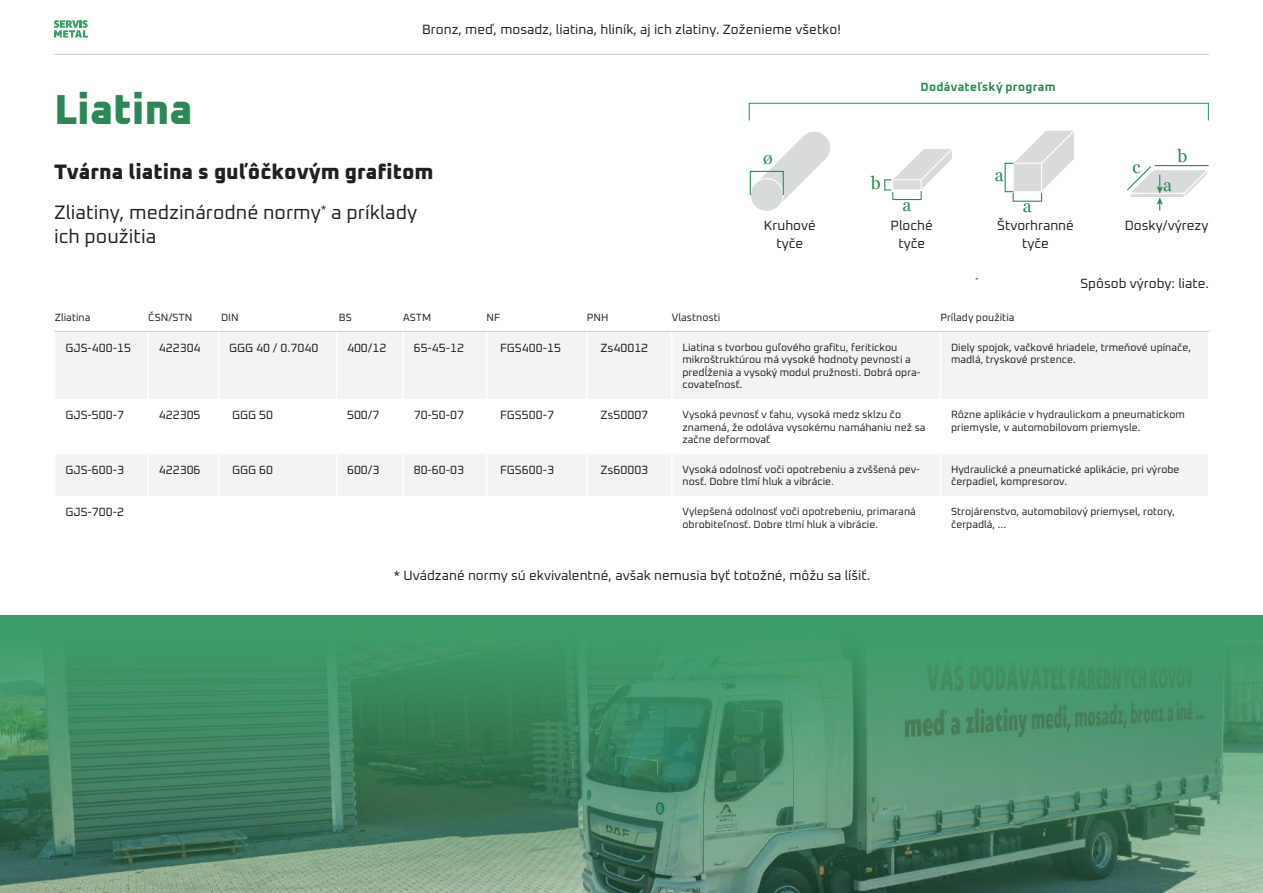
<style>
.page{position:relative;width:1263px;height:893px;background:#fff}
.page>*{position:absolute;margin:0;border:0;box-sizing:border-box;transform-origin:0 0}
.t1{font:200 42px "Oxanium";color:#2b8856}
.t2{font:200 21px "Oxanium";color:#231f20}
.t3{font:200 19.5px/23.4px "Oxanium";color:#231f20}
.t4{font:17.7px "Georgia";color:#2b8856}
.t5{font:200 13.5px/18px "Oxanium";color:#231f20;text-align:center}
.t6{font:200 12px "Oxanium";color:#231f20}
.t7{font:200 12px "Oxanium";letter-spacing:.02em;color:#2b8856}
.t8{font:200 10.5px/12.6px "Oxanium";color:#231f20}
</style>
<div class="page">
<svg style="left:54px;top:20px;width:34px;height:18px"></svg>
<hr style="left:54px;top:54px;width:1155px;height:1px;background:#cbccce">
<svg style="left:56px;top:332px;width:1152px;height:164px;fill:#f2f3f4"></svg>
<hr style="left:148px;top:332px;width:1px;height:67px;background:#fff">
<hr style="left:218px;top:332px;width:1px;height:67px;background:#fff">
<hr style="left:336px;top:332px;width:1px;height:67px;background:#fff">
<hr style="left:402px;top:332px;width:2px;height:67px;background:#fff">
<hr style="left:486px;top:332px;width:1px;height:67px;background:#fff">
<hr style="left:586px;top:332px;width:2px;height:67px;background:#fff">
<hr style="left:671px;top:332px;width:2px;height:67px;background:#fff">
<hr style="left:940px;top:332px;width:1px;height:67px;background:#fff">
<hr style="left:148px;top:399px;width:1px;height:55px;background:#fff">
<hr style="left:218px;top:399px;width:1px;height:55px;background:#fff">
<hr style="left:336px;top:399px;width:1px;height:55px;background:#fff">
<hr style="left:402px;top:399px;width:2px;height:55px;background:#fff">
<hr style="left:486px;top:399px;width:1px;height:55px;background:#fff">
<hr style="left:586px;top:399px;width:2px;height:55px;background:#fff">
<hr style="left:671px;top:399px;width:2px;height:55px;background:#fff">
<hr style="left:940px;top:399px;width:1px;height:55px;background:#fff">
<hr style="left:148px;top:454px;width:1px;height:42px;background:#fff">
<hr style="left:218px;top:454px;width:1px;height:42px;background:#fff">
<hr style="left:336px;top:454px;width:1px;height:42px;background:#fff">
<hr style="left:402px;top:454px;width:2px;height:42px;background:#fff">
<hr style="left:486px;top:454px;width:1px;height:42px;background:#fff">
<hr style="left:586px;top:454px;width:2px;height:42px;background:#fff">
<hr style="left:671px;top:454px;width:2px;height:42px;background:#fff">
<hr style="left:940px;top:454px;width:1px;height:42px;background:#fff">
<hr style="left:54px;top:331px;width:94px;height:1px;background:#cbccce">
<hr style="left:148px;top:331px;width:71px;height:1px;background:#cbccce">
<hr style="left:219px;top:331px;width:117px;height:1px;background:#cbccce">
<hr style="left:336px;top:331px;width:67px;height:1px;background:#cbccce">
<hr style="left:403px;top:331px;width:84px;height:1px;background:#cbccce">
<hr style="left:487px;top:331px;width:100px;height:1px;background:#cbccce">
<hr style="left:587px;top:331px;width:85px;height:1px;background:#cbccce">
<hr style="left:672px;top:331px;width:268px;height:1px;background:#cbccce">
<hr style="left:940px;top:331px;width:270px;height:1px;background:#cbccce">
<svg style="left:750px;top:132px;width:80px;height:79px"></svg>
<div style="left:750px;top:171px;width:34px;height:25px;border:1px solid #2b8856"></div>
<div style="left:884px;top:179px;width:8px;height:12px;border:1px solid #2b8856"></div>
<svg style="left:891px;top:149px;width:61px;height:52px"></svg>
<svg style="left:1012px;top:130px;width:62px;height:61px"></svg>
<div style="left:1005px;top:163px;width:9px;height:29px;border:1px solid #2b8856"></div>
<div style="left:1012px;top:192px;width:30px;height:10px;border:1px solid #2b8856"></div>
<svg style="left:1127px;top:165px;width:82px;height:46px"></svg>
<div style="left:749px;top:103px;width:460px;height:18px;border:1px solid #fff"></div>
<img style="left:0;top:615px;width:1263px;height:278px">
<p class="t5" style="left:422px;top:20px;width:420px">Bronz, meď, mosadz, liatina, hliník, aj ich zlatiny. Zoženieme všetko!</p>
<h1 class="t1" style="left:54px;top:84px;width:140px">Liatina</h1>
<h2 class="t2" style="left:54px;top:159px;width:381px">Tvárna liatina s guľôčkovým grafitom</h2>
<h3 class="t3" style="left:54px;top:200px;width:365px">Zliatiny, medzinárodné normy<sup>*</sup> a príklady ich použitia</h3>
<h3 class="t4" style="left:763px;top:145px;width:11px">ø</h3>
<h3 class="t4" style="left:871px;top:170px;width:11px">b</h3>
<p class="t7" style="left:920px;top:79px;width:136px">Dodávateľský program</p>
<h3 class="t4" style="left:995px;top:162px;width:10px">a</h3>
<h3 class="t4" style="left:1133px;top:154px;width:10px">c</h3>
<h3 class="t4" style="left:1177px;top:143px;width:11px">b</h3>
<h3 class="t4" style="left:1163px;top:172px;width:10px">a</h3>
<h3 class="t4" style="left:902px;top:192px;width:10px">a</h3>
<p class="t5" style="left:891px;top:215px;width:44px">Ploché tyče</p>
<p class="t5" style="left:997px;top:215px;width:78px">Štvorhranné tyče</p>
<h3 class="t4" style="left:1023px;top:193px;width:10px">a</h3>
<p class="t5" style="left:764px;top:215px;width:54px">Kruhové</p>
<p class="t5" style="left:1125px;top:215px;width:85px">Dosky/výrezy</p>
<p class="t5" style="left:776px;top:233px;width:28px">tyče</p>
<p class="t5" style="left:1080px;top:274px;width:130px">Spôsob výroby: liate.</p>
<p class="t8" style="left:55px;top:310px;width:37px">Zliatina</p>
<p class="t8" style="left:148px;top:310px;width:46px">ČSN/STN</p>
<p class="t8" style="left:221px;top:310px;width:19px">DIN</p>
<p class="t8" style="left:339px;top:310px;width:14px">BS</p>
<p class="t8" style="left:403px;top:310px;width:29px">ASTM</p>
<p class="t8" style="left:487px;top:310px;width:15px">NF</p>
<p class="t8" style="left:587px;top:310px;width:23px">PNH</p>
<p class="t8" style="left:672px;top:310px;width:50px">Vlastnosti</p>
<p class="t8" style="left:940px;top:310px;width:76px">Prílady použitia</p>
<p class="t6" style="left:65px;top:340px;width:67px">GJS-400-15</p>
<p class="t6" style="left:159px;top:340px;width:43px">422304</p>
<p class="t6" style="left:229px;top:340px;width:91px">GGG 40 / 0.7040</p>
<p class="t6" style="left:347px;top:340px;width:41px">400/12</p>
<p class="t6" style="left:414px;top:340px;width:52px">65-45-12</p>
<p class="t6" style="left:500px;top:340px;width:62px">FGS400-15</p>
<p class="t6" style="left:600px;top:340px;width:49px">Zs40012</p>
<p class="t8" style="left:682px;top:340px;width:240px">Liatina s tvorbou guľového grafitu, feritickou mikroštruktúrou má vysoké hodnoty pevnosti a predĺženia a vysoký modul pružnosti. Dobrá opra&shy;covateľnosť.</p>
<p class="t8" style="left:951px;top:340px;width:242px">Diely spojok, vačkové hriadele, trmeňové upínače, madlá, tryskové prstence.</p>
<p class="t6" style="left:65px;top:408px;width:60px">GJS-500-7</p>
<p class="t6" style="left:159px;top:408px;width:43px">422305</p>
<p class="t6" style="left:232px;top:408px;width:42px">GGG 50</p>
<p class="t6" style="left:347px;top:408px;width:34px">500/7</p>
<p class="t6" style="left:414px;top:408px;width:52px">70-50-07</p>
<p class="t6" style="left:500px;top:408px;width:55px">FGS500-7</p>
<p class="t6" style="left:600px;top:408px;width:49px">Zs50007</p>
<p class="t8" style="left:682px;top:408px;width:245px">Vysoká pevnosť v ťahu, vysoká medz sklzu čo znamená, že odoláva vysokému namáhaniu než sa začne deformovať</p>
<p class="t8" style="left:951px;top:408px;width:235px">Rôzne aplikácie v hydraulickom a pneumatickom priemysle, v automobilovom priemysle.</p>
<p class="t6" style="left:65px;top:462px;width:60px">GJS-600-3</p>
<p class="t6" style="left:159px;top:462px;width:43px">422306</p>
<p class="t6" style="left:232px;top:462px;width:42px">GGG 60</p>
<p class="t6" style="left:347px;top:462px;width:34px">600/3</p>
<p class="t6" style="left:414px;top:462px;width:52px">80-60-03</p>
<p class="t6" style="left:500px;top:462px;width:55px">FGS600-3</p>
<p class="t6" style="left:600px;top:462px;width:49px">Zs60003</p>
<p class="t8" style="left:682px;top:462px;width:239px">Vysoká odolnosť voči opotrebeniu a zvššená pev&shy;nosť. Dobre tlmí hluk a vibrácie.</p>
<p class="t8" style="left:951px;top:462px;width:230px">Hydraulické a pneumatické aplikácie, pri výrobe čerpadiel, kompresorov.</p>
<p class="t6" style="left:65px;top:505px;width:60px">GJS-700-2</p>
<p class="t8" style="left:682px;top:505px;width:235px">Vylepšená odolnosť voči opotrebeniu, primaraná obrobiteľnosť. Dobre tlmí hluk a vibrácie.</p>
<p class="t8" style="left:951px;top:505px;width:226px">Strojárenstvo, automobilový priemysel, rotory, čerpadlá, ...</p>
<p class="t5" style="left:394px;top:565px;width:478px">* Uvádzané normy sú ekvivalentné, avšak nemusia byť totožné, môžu sa líšiť.</p>
</div>
